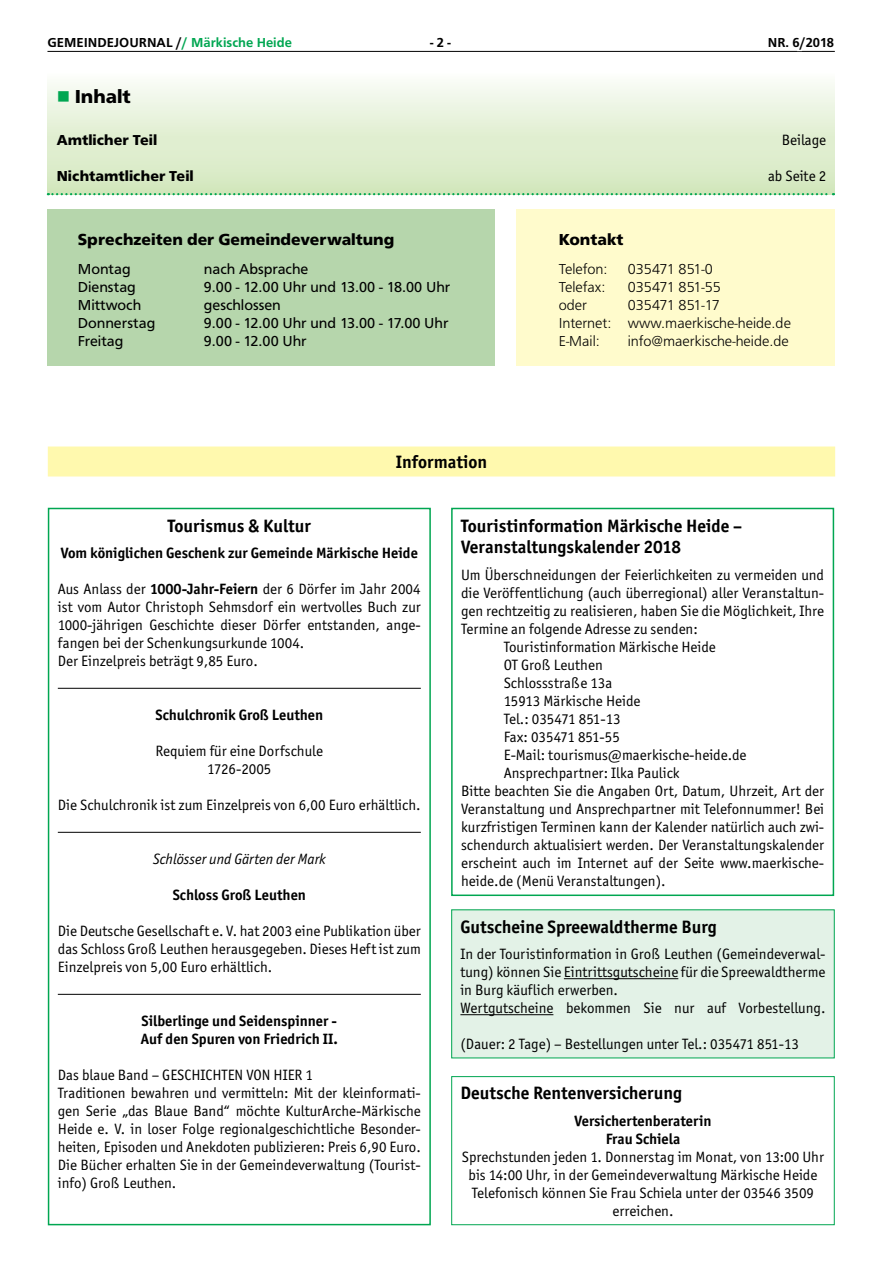
<style>
.page{position:relative;width:881px;height:1263px;background:#fff}
.page>*{position:absolute;margin:0;border:0;box-sizing:border-box;transform-origin:0 0}
.t1{font:700 19.5px "Frutus T";color:#000}
.t2{font:700 18px/21.6px "Officina San ITC";color:#000}
.t3{font:700 16.5px "Frutus T";color:#000}
.t4{font:15px/18px "Officina San ITC";color:#000}
.t5{font:700 15px/18px "Officina San ITC";color:#000;text-align:center}
.t6{font:15px "Frutus T";color:#000}
.t7{font:300 15px/18px "Frutus T";color:#000}
.t8{font:700 15px "Frutus T";color:#000}
.t9{font:italic 15px "Officina San ITC";color:#000}
.t10{font:500 13.5px "Frutus T";color:#000}
.t11{font:500 13.5px "Frutus T";color:#00a651}
.s1{color:#000}
.s2{color:#00a651}
.s3{font-weight:700}
</style>
<div class="page">
<hr style="left:47px;top:51px;width:787px;height:1px;background:#000">
<svg style="left:763px;top:50px;width:72px;height:52px"></svg>
<svg style="left:189px;top:50px;width:106px;height:2px"></svg>
<div style="left:451px;top:910px;width:382px;height:148px;background:#e3f2e7"></div>
<hr style="left:563px;top:978px;width:115px;height:1px;background:#000">
<hr style="left:460px;top:1014px;width:93px;height:1px;background:#000">
<div style="left:451px;top:1076px;width:383px;height:149px;border:1px solid #00a651"></div>
<div style="left:47px;top:72px;width:787px;height:123px;background:linear-gradient(to bottom,#f9fcf6,#d1e6ba)"></div>
<div style="left:515px;top:209px;width:319px;height:157px;background:#fffbcc"></div>
<div style="left:47px;top:209px;width:447px;height:157px;background:#b6d6ac"></div>
<svg style="left:48px;top:193px;width:785px;height:2px"></svg>
<div style="left:48px;top:446px;width:786px;height:30px;background:#fff9ae"></div>
<div style="left:451px;top:508px;width:382px;height:388px;border:2px solid #00a651"></div>
<hr style="left:58px;top:688px;width:362px;height:1px;background:#000">
<hr style="left:58px;top:832px;width:362px;height:1px;background:#000">
<hr style="left:58px;top:994px;width:362px;height:1px;background:#000">
<div style="left:48px;top:508px;width:382px;height:717px;border:2px solid #00a651"></div>
<svg style="left:47px;top:50px;width:129px;height:54px"></svg>
<p class="t10" style="left:47px;top:34px;width:82px">GemeindeJOURN</p>
<p class="t11" style="left:157px;top:34px;width:137px"><span class="s1">AL /</span>/ Märkische Heide</p>
<p class="t10" style="left:430px;top:34px;width:22px">- 2 -</p>
<p class="t10" style="left:767px;top:34px;width:68px">N r. 6/2018</p>
<h1 class="t1" style="left:57px;top:85px;width:75px"><span class="s2">■</span> Inhalt</h1>
<p class="t8" style="left:57px;top:132px;width:102px">Amtlicher Teil</p>
<p class="t4" style="left:781px;top:131px;width:46px">Beilage</p>
<p class="t8" style="left:57px;top:168px;width:138px">Nichtamtlicher Teil</p>
<p class="t4" style="left:767px;top:167px;width:60px">ab Seite 2</p>
<p class="t3" style="left:78px;top:230px;width:318px">Sprechzeiten der Gemeindeverwaltung</p>
<p class="t6" style="left:78px;top:260px;width:54px">Montag</p>
<p class="t6" style="left:204px;top:260px;width:106px">nach Absprache</p>
<p class="t6" style="left:78px;top:278px;width:59px">Dienstag</p>
<p class="t6" style="left:204px;top:278px;width:248px">9.00 - 12.00 Uhr und 13.00 - 18.00 Uhr</p>
<p class="t6" style="left:78px;top:296px;width:65px">Mittwoch</p>
<p class="t6" style="left:204px;top:296px;width:78px">geschlossen</p>
<p class="t6" style="left:78px;top:314px;width:79px">Donnerstag</p>
<p class="t6" style="left:204px;top:314px;width:246px">9.00 - 12.00 Uhr und 13.00 - 17.00 Uhr</p>
<p class="t6" style="left:78px;top:332px;width:47px">Freitag</p>
<p class="t6" style="left:204px;top:332px;width:104px">9.00 - 12.00 Uhr</p>
<p class="t2" style="left:396px;top:451px;width:93px">Information</p>
<p class="t3" style="left:558px;top:230px;width:66px">Kontakt</p>
<p class="t7" style="left:558px;top:259px;width:50px">Telefon:</p>
<p class="t7" style="left:627px;top:259px;width:87px">035471 851-0</p>
<p class="t7" style="left:558px;top:277px;width:48px">Telefax:</p>
<p class="t7" style="left:627px;top:277px;width:95px">035471 851-55</p>
<p class="t7" style="left:558px;top:295px;width:30px">oder</p>
<p class="t7" style="left:558px;top:295px;width:234px;text-indent:69px">035471 851-17<br>Internet: www.maerkische-heide.de<br>E-Mail:</p>
<p class="t7" style="left:627px;top:331px;width:163px">info@maerkische-heide.de</p>
<p class="t2" style="left:168px;top:515px;width:144px">Tourismus &amp; Kultur</p>
<p class="t5" style="left:61px;top:544px;width:359px">Vom königlichen Geschenk zur Gemeinde Märkische Heide</p>
<p class="t4" style="left:58px;top:580px;width:364px">Aus Anlass der <span class="s3">1000-Jahr-Feiern</span> der 6 Dörfer im Jahr 2004 ist vom Autor Christoph Sehmsdorf ein wertvolles Buch zur 1000-jährigen Geschichte dieser Dörfer entstanden, ange&shy;fangen bei der Schenkungsurkunde 1004.<br>Der Einzelpreis beträgt 9,85 Euro.</p>
<p class="t5" style="left:155px;top:706px;width:169px">Schulchronik Groß Leuthen</p>
<p class="t4" style="left:155px;top:742px;width:169px;text-align:center">Requiem für eine Dorfschule<br>1726-2005</p>
<p class="t4" style="left:58px;top:796px;width:364px">Die Schulchronik ist zum Einzelpreis von 6,00 Euro erhältlich.</p>
<p class="t9" style="left:153px;top:851px;width:174px">Schlösser und Gärten der Mark</p>
<p class="t5" style="left:173px;top:886px;width:135px">Schloss Groß Leuthen</p>
<p class="t4" style="left:58px;top:922px;width:364px;text-align:justify">Die Deutsche Gesellschaft e. V. hat 2003 eine Publikation über das Schloss Groß Leuthen herausgegeben. Dieses Heft ist zum Einzelpreis von 5,00 Euro erhältlich.</p>
<p class="t5" style="left:141px;top:1012px;width:198px;text-align:left">Silberlinge und Seidenspinner -<br>Auf den Spuren von Friedrich II.</p>
<p class="t4" style="left:58px;top:1066px;width:364px">Das blaue Band – GESCHICHTEN VON HIER 1<br>Traditionen bewahren und vermitteln: Mit der kleinformati&shy;gen Serie „das Blaue Band“ möchte KulturArche-Märkische Heide e. V. in loser Folge regionalgeschichtliche Besonder&shy;heiten, Episoden und Anekdoten publizieren: Preis 6,90 Euro.<br>Die Bücher erhalten Sie in der Gemeindeverwaltung (Tourist&shy;info) Groß Leuthen.</p>
<p class="t2" style="left:461px;top:515px;width:282px">Touristinformation Märkische Heide –<br>Veranstaltungskalender 2018</p>
<p class="t4" style="left:461px;top:566px;width:364px">Um Überschneidungen der Feierlichkeiten zu vermeiden und</p>
<p class="t4" style="left:461px;top:584px;width:364px">die Veröffentlichung (auch überregional) aller Veranstaltun-</p>
<p class="t4" style="left:461px;top:602px;width:364px">gen rechtzeitig zu realisieren, haben Sie die Möglichkeit, Ihre</p>
<p class="t4" style="left:461px;top:620px;width:238px">Termine an folgende Adresse zu senden:</p>
<p class="t4" style="left:503px;top:638px;width:213px">Touristinformation Märkische Heide</p>
<p class="t4" style="left:503px;top:656px;width:101px">OT Groß Leuthen</p>
<p class="t4" style="left:503px;top:674px;width:110px">Schlossstraße 13a</p>
<p class="t4" style="left:503px;top:692px;width:138px">15913 Märkische Heide</p>
<p class="t4" style="left:503px;top:710px;width:118px">Tel.: 035471 851-13</p>
<p class="t4" style="left:503px;top:728px;width:118px">Fax: 035471 851-55</p>
<p class="t4" style="left:503px;top:746px;width:244px">E-Mail: tourismus@maerkische-heide.de</p>
<p class="t4" style="left:503px;top:764px;width:177px">Ansprechpartner: Ilka Paulick</p>
<p class="t4" style="left:461px;top:782px;width:364px">Bitte beachten Sie die Angaben Ort, Datum, Uhrzeit, Art der</p>
<p class="t4" style="left:461px;top:800px;width:364px">Veranstaltung und Ansprechpartner mit Telefonnummer! Bei</p>
<p class="t4" style="left:461px;top:818px;width:364px">kurzfristigen Terminen kann der Kalender natürlich auch zwi-</p>
<p class="t4" style="left:461px;top:836px;width:364px">schendurch aktualisiert werden. Der Veranstaltungskalender</p>
<p class="t4" style="left:461px;top:854px;width:364px">erscheint auch im Internet auf der Seite www.maerkische-</p>
<p class="t4" style="left:461px;top:872px;width:206px">heide.de (Menü Veranstaltungen).</p>
<p class="t2" style="left:460px;top:916px;width:258px">Gutscheine Spreewaldtherme Burg</p>
<p class="t4" style="left:460px;top:945px;width:366px">In der Touristinformation in Groß Leuthen (Gemeindeverwal&shy;tung) können Sie Eintrittsgutscheine für die Spreewaldtherme in Burg käuflich erwerben.<br>Wertgutscheine bekommen Sie nur auf Vorbestellung.</p>
<p class="t4" style="left:460px;top:1035px;width:340px">(Dauer: 2 Tage) – Bestellungen unter Tel.: 035471 851-13</p>
<p class="t2" style="left:460px;top:1082px;width:223px">Deutsche Rentenversicherung</p>
<p class="t5" style="left:574px;top:1112px;width:138px">Versichertenberaterin<br>Frau Schiela</p>
<p class="t4" style="left:461px;top:1148px;width:363px;text-align:center">Sprechstunden jeden 1. Donnerstag im Monat, von 13:00 Uhr bis 14:00 Uhr, in der Gemeindeverwaltung Märkische Heide Telefonisch können Sie Frau Schiela unter der 03546 3509 erreichen.</p>
</div>
